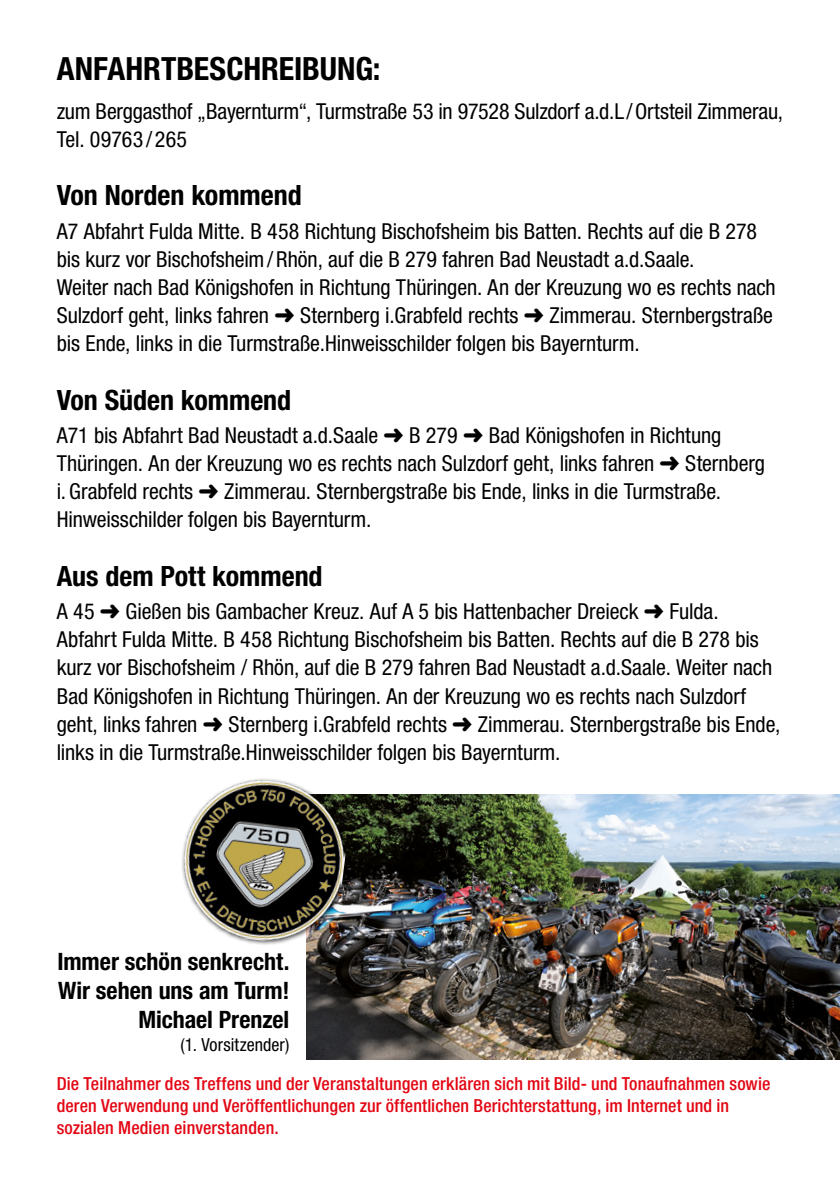
<style>
.page{position:relative;width:840px;height:1191px;background:#fff}
.page>*{position:absolute;margin:0;border:0;box-sizing:border-box;transform-origin:0 0}
.t1{font:700 condensed 32px "Helvetica Neue LT Pro";color:#000}
.t2{font:700 condensed 28px "Helvetica Neue LT Pro";color:#000}
.t3{font:700 condensed 24px/29.2px "Helvetica Neue LT Pro";color:#000;text-align:right}
.t4{font:condensed 22px/28px "Helvetica Neue LT Pro";letter-spacing:-.005em;color:#000}
.t5{font:500 condensed 18px/22px "Helvetica Neue LT Pro";letter-spacing:.005em;color:#e30613}
.t6{font:condensed 18px "Helvetica Neue LT Pro";letter-spacing:.005em;color:#000}
</style>
<div class="page">
<img style="left:306px;top:794px;width:533px;height:265px">
<img style="left:182px;top:779px;width:171px;height:170px">
<h1 class="t1" style="left:57px;top:49px;width:325px">ANFAHRTBESCHREIBUNG:</h1>
<p class="t4" style="left:57px;top:97px;width:727px">zum Berggasthof „Bayernturm“, Turmstraße 53 in 97528 Sulzdorf a.d.L /Ortsteil Zimmerau,<br>Tel. 09763 / 265</p>
<p class="t2" style="left:57px;top:179px;width:246px">Von Norden kommend</p>
<p class="t4" style="left:57px;top:217px;width:720px">A7 Abfahrt Fulda Mitte. B 458 Richtung Bischofsheim bis Batten. Rechts auf die B 278 bis kurz vor Bischofsheim/Rhön, auf die B 279 fahren Bad Neustadt a.d.Saale.<br>Weiter nach Bad Königshofen in Richtung Thüringen. An der Kreuzung wo es rechts nach Sulzdorf geht, links fahren ➜ Sternberg i.Grabfeld rechts ➜ Zimmerau. Sternbergstraße bis Ende, links in die Turmstraße.Hinweisschilder folgen bis Bayernturm.</p>
<p class="t2" style="left:57px;top:383px;width:236px">Von Süden kommend</p>
<p class="t4" style="left:57px;top:421px;width:709px">A71 bis Abfahrt Bad Neustadt a.d.Saale ➜ B 279 ➜ Bad Königshofen in Richtung Thüringen. An der Kreuzung wo es rechts nach Sulzdorf geht, links fahren ➜ Sternberg i.Grabfeld rechts ➜ Zimmerau. Sternbergstraße bis Ende, links in die Turmstraße.<br>Hinweisschilder folgen bis Bayernturm.</p>
<p class="t2" style="left:57px;top:559px;width:267px">Aus dem Pott kommend</p>
<p class="t4" style="left:57px;top:597px;width:724px">A 45 ➜ Gießen bis Gambacher Kreuz. Auf A 5 bis Hattenbacher Dreieck ➜ Fulda.<br>Abfahrt Fulda Mitte. B 458 Richtung Bischofsheim bis Batten. Rechts auf die B 278 bis kurz vor Bischofsheim / Rhön, auf die B 279 fahren Bad Neustadt a.d.Saale. Weiter nach Bad Königshofen in Richtung Thüringen. An der Kreuzung wo es rechts nach Sulzdorf geht, links fahren ➜ Sternberg i.Grabfeld rechts ➜ Zimmerau. Sternbergstraße bis Ende, links in die Turmstraße.Hinweisschilder folgen bis Bayernturm.</p>
<p class="t3" style="left:57px;top:947px;width:233px">Immer schön senkrecht.<br>Wir sehen uns am Turm!<br>Michael Prenzel</p>
<p class="t6" style="left:180px;top:1034px;width:110px">(1. Vorsitzender)</p>
<p class="t5" style="left:57px;top:1072px;width:714px">Die Teilnahmer des Treffens und der Veranstaltungen erklären sich mit Bild- und Tonaufnahmen sowie deren Verwendung und Veröffentlichungen zur öffentlichen Berichterstattung, im Internet und in sozialen Medien einverstanden.</p>
</div>
